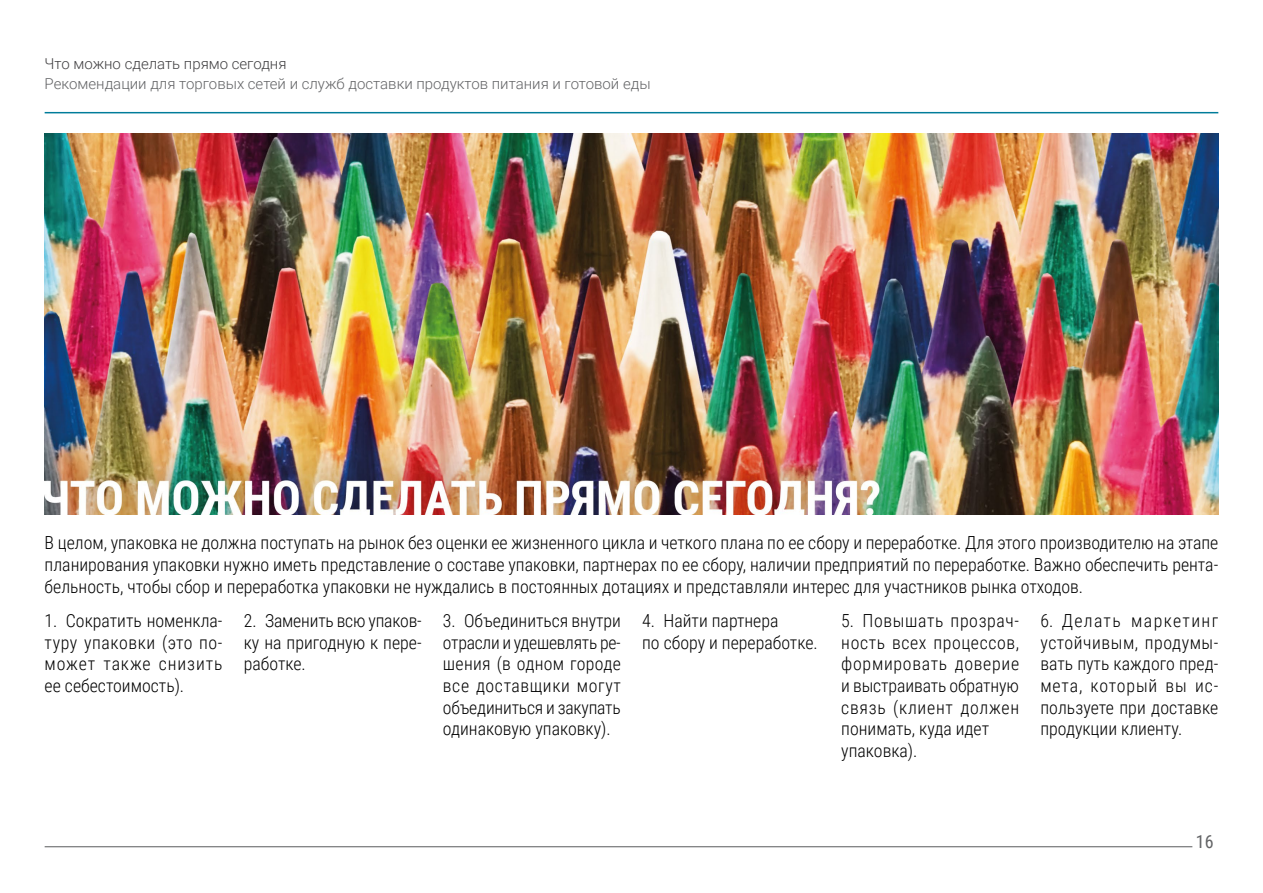
<style>
.page{position:relative;width:1263px;height:893px;background:#fff}
.page>*{position:absolute;margin:0;border:0;box-sizing:border-box;transform-origin:0 0}
.t1{font:300 18px/21.6px "Roboto Condensed";color:#000;text-align:justify}
.t2{font:300 18px/21.6px "Roboto Condensed";letter-spacing:.035em;color:#000}
.t3{font:18px "Roboto Condensed";color:#636466}
.t4{font:300 15px "Roboto";color:#636466}
.t5{font:300 15px "Roboto";color:#414042}
</style>
<div class="page">
<hr style="left:45px;top:112px;width:1173px;height:1px;background:#007c9a">
<hr style="left:45px;top:846px;width:1147px;height:1px;background:#636466">
<img style="left:45px;top:134px;width:1174px;height:381px">
<p class="t5" style="left:45px;top:54px;width:243px">Что можно сделать прямо сегодня</p>
<p class="t4" style="left:45px;top:73px;width:607px">Рекомендации для торговых сетей и служб доставки продуктов питания и готовой еды</p>
<p class="t1" style="left:45px;top:531px;width:1175px">В целом, упаковка не должна поступать на рынок без оценки ее жизненного цикла и четкого плана по ее сбору и переработке. Для этого производителю на этапе планирования упаковки нужно иметь представление о составе упаковки, партнерах по ее сбору, наличии предприятий по переработке. Важно обеспечить рента&shy;бельность, чтобы сбор и переработка упаковки не нуждались в постоянных дотациях и представляли интерес для участников рынка отходов.</p>
<p class="t1" style="left:244px;top:609px;width:179px">2. Заменить всю упаков&shy;ку на пригодную к пере&shy;работке.</p>
<p class="t1" style="left:443px;top:609px;width:179px">3. Объединиться внутри отрасли и удешевлять ре&shy;шения (в одном городе все доставщики могут объединиться и закупать одинаковую упаковку).</p>
<p class="t1" style="left:642px;top:609px;width:177px">4. Найти партнера<br>по сбору и переработке.</p>
<p class="t2" style="left:841px;top:609px;width:179px">5. Повышать прозрач&shy;ность всех процессов, формировать доверие и выстраивать обратную связь (клиент должен понимать, куда идет упаковка).</p>
<p class="t1" style="left:1040px;top:609px;width:179px">6. Делать маркетинг устойчивым, продумы&shy;вать путь каждого пред&shy;мета, который вы ис&shy;пользуете при доставке продукции клиенту.</p>
<p class="t1" style="left:45px;top:609px;width:179px">1. Сократить номенкла&shy;туру упаковки (это по&shy;может также снизить ее себестоимость).</p>
<p class="t3" style="left:1196px;top:829px;width:19px">16</p>
</div>
